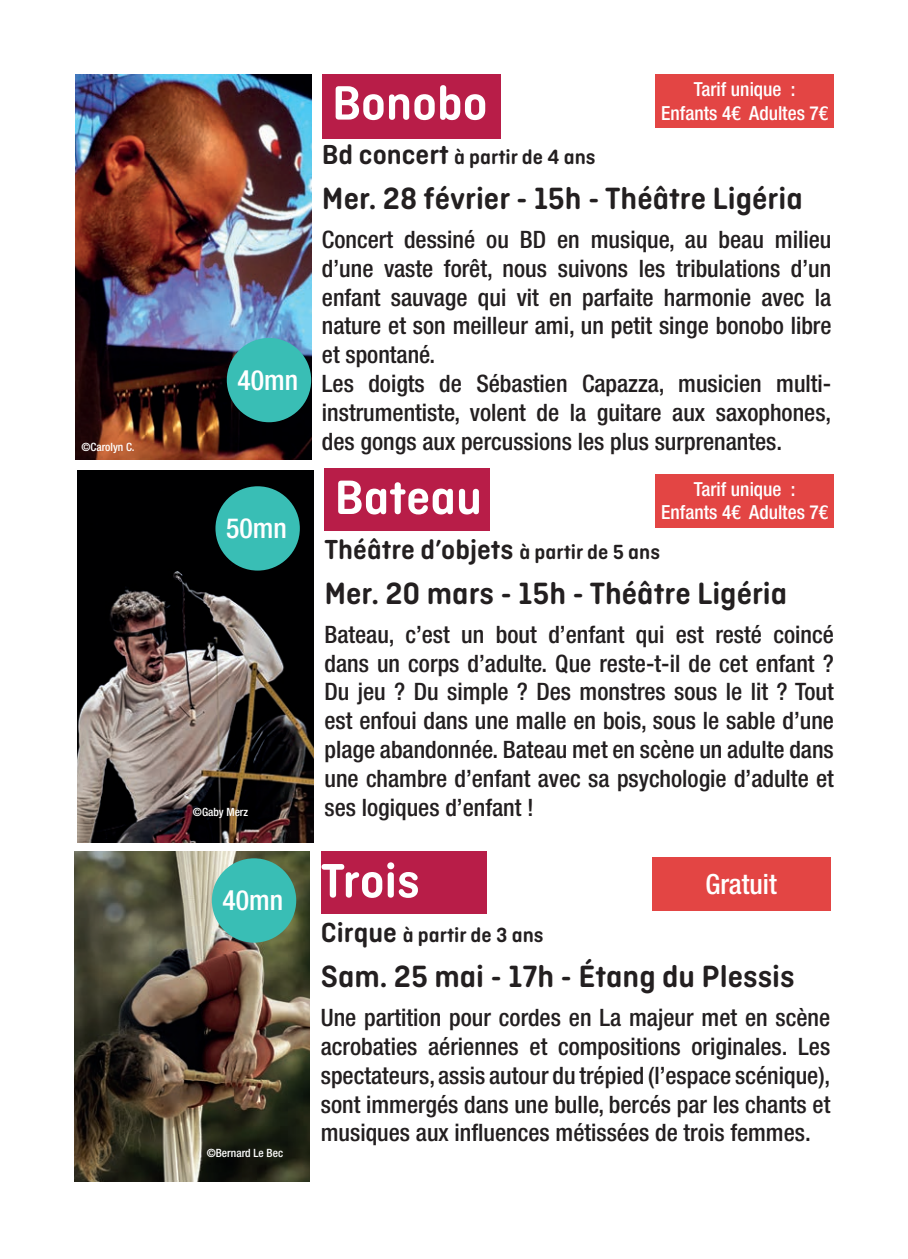
<style>
.page{position:relative;width:908px;height:1259px;background:#fff}
.page>*{position:absolute;margin:0;border:0;box-sizing:border-box;transform-origin:0 0}
.t1{font:600 50.8px "Ciutadella Rounded W01";color:#fff}
.t2{font:600 32.4px "Ciutadella Rounded W01";color:#231f20}
.t3{font:600 29px "Ciutadella Rounded W01";color:#231f20}
.t4{font:500 condensed 27.8px "Helvetica Neue LT Std";color:#fff}
.t5{font:500 condensed 24px/28.8px "Helvetica Neue LT Std";color:#231f20;text-align:justify}
.t6{font:600 21.6px "Ciutadella Rounded W01";color:#231f20}
.t7{font:500 condensed 19.4px/23.2px "Helvetica Neue LT Std";color:#fff;text-align:center}
.t8{font:500 condensed 11.4px "Helvetica Neue LT Std";color:#fff}
.s1{font-size:29px}
.s2{font-size:21.6px}
</style>
<div class="page">
<img style="left:78px;top:471px;width:235px;height:371px">
<div style="left:324px;top:468px;width:166px;height:62px;background:#b81d48"></div>
<div style="left:215px;top:486px;width:85px;height:84px;background:#39beb5;border-radius:50%"></div>
<div style="left:655px;top:473px;width:178px;height:54px;background:#e34544"></div>
<img style="left:75px;top:74px;width:236px;height:385px">
<div style="left:322px;top:74px;width:178px;height:64px;background:#b81d48"></div>
<div style="left:227px;top:338px;width:84px;height:84px;background:#39beb5;border-radius:50%"></div>
<div style="left:655px;top:74px;width:178px;height:54px;background:#e34544"></div>
<img style="left:74px;top:851px;width:236px;height:330px">
<div style="left:321px;top:852px;width:165px;height:62px;background:#b81d48"></div>
<div style="left:212px;top:858px;width:84px;height:84px;background:#39beb5;border-radius:50%"></div>
<div style="left:651px;top:857px;width:179px;height:54px;background:#e34544"></div>
<p class="t8" style="left:81px;top:440px;width:55px">©Carolyn C.</p>
<p class="t4" style="left:237px;top:363px;width:62px">40mn</p>
<p class="t4" style="left:226px;top:512px;width:62px">50mn</p>
<p class="t8" style="left:193px;top:805px;width:57px">©Gaby Merz</p>
<p class="t4" style="left:222px;top:884px;width:62px">40mn</p>
<p class="t8" style="left:207px;top:1146px;width:78px">©Bernard Le Bec</p>
<h1 class="t1" style="left:332px;top:75px;width:157px">Bonobo</h1>
<p class="t6" style="left:322px;top:145px;width:275px"><span class="s1">Bd concert</span> à partir de 4 ans</p>
<p class="t7" style="left:661px;top:78px;width:168px">Tarif unique :<br>Enfants 4€ Adultes 7€</p>
<h2 class="t2" style="left:322px;top:181px;width:482px">Mer. 28 février - 15h - Théâtre Ligéria</h2>
<p class="t5" style="left:322px;top:225px;width:511px;text-align:left">Concert dessiné ou BD en musique, au beau milieu d’une vaste forêt, nous suivons les tribulations d’un enfant sauvage qui vit en parfaite harmonie avec la nature et son meilleur ami, un petit singe bonobo libre et spontané.<br>Les doigts de Sébastien Capazza, musicien multi&shy;instrumentiste, volent de la guitare aux saxophones, des gongs aux percussions les plus surprenantes.</p>
<h1 class="t1" style="left:334px;top:469px;width:149px">Bateau</h1>
<p class="t7" style="left:661px;top:477px;width:168px">Tarif unique :<br>Enfants 4€ Adultes 7€</p>
<p class="t3" style="left:324px;top:533px;width:337px">Théâtre d’objets <span class="s2">à partir de 5 ans</span></p>
<h2 class="t2" style="left:324px;top:575px;width:464px">Mer. 20 mars - 15h - Théâtre Ligéria</h2>
<p class="t5" style="left:324px;top:619px;width:511px">Bateau, c’est un bout d’enfant qui est resté coincé dans un corps d’adulte. Que reste-t-il de cet enfant ?<br>Du jeu ? Du simple ? Des monstres sous le lit ? Tout est enfoui dans une malle en bois, sous le sable d’une plage abandonnée. Bateau met en scène un adulte dans une chambre d’enfant avec sa psychologie d’adulte et ses logiques d’enfant !</p>
<h1 class="t1" style="left:321px;top:853px;width:100px">Trois</h1>
<p class="t6" style="left:321px;top:923px;width:224px"><span class="s1">Cirque</span> à partir de 3 ans</p>
<p class="t4" style="left:705px;top:867px;width:73px">Gratuit</p>
<h2 class="t2" style="left:321px;top:958px;width:475px">Sam. 25 mai - 17h - Étang du Plessis</h2>
<p class="t5" style="left:321px;top:1003px;width:511px">Une partition pour cordes en La majeur met en scène acrobaties aériennes et compositions originales. Les spectateurs, assis autour du trépied (l’espace scénique), sont immergés dans une bulle, bercés par les chants et musiques aux influences métissées de trois femmes.</p>
</div>
